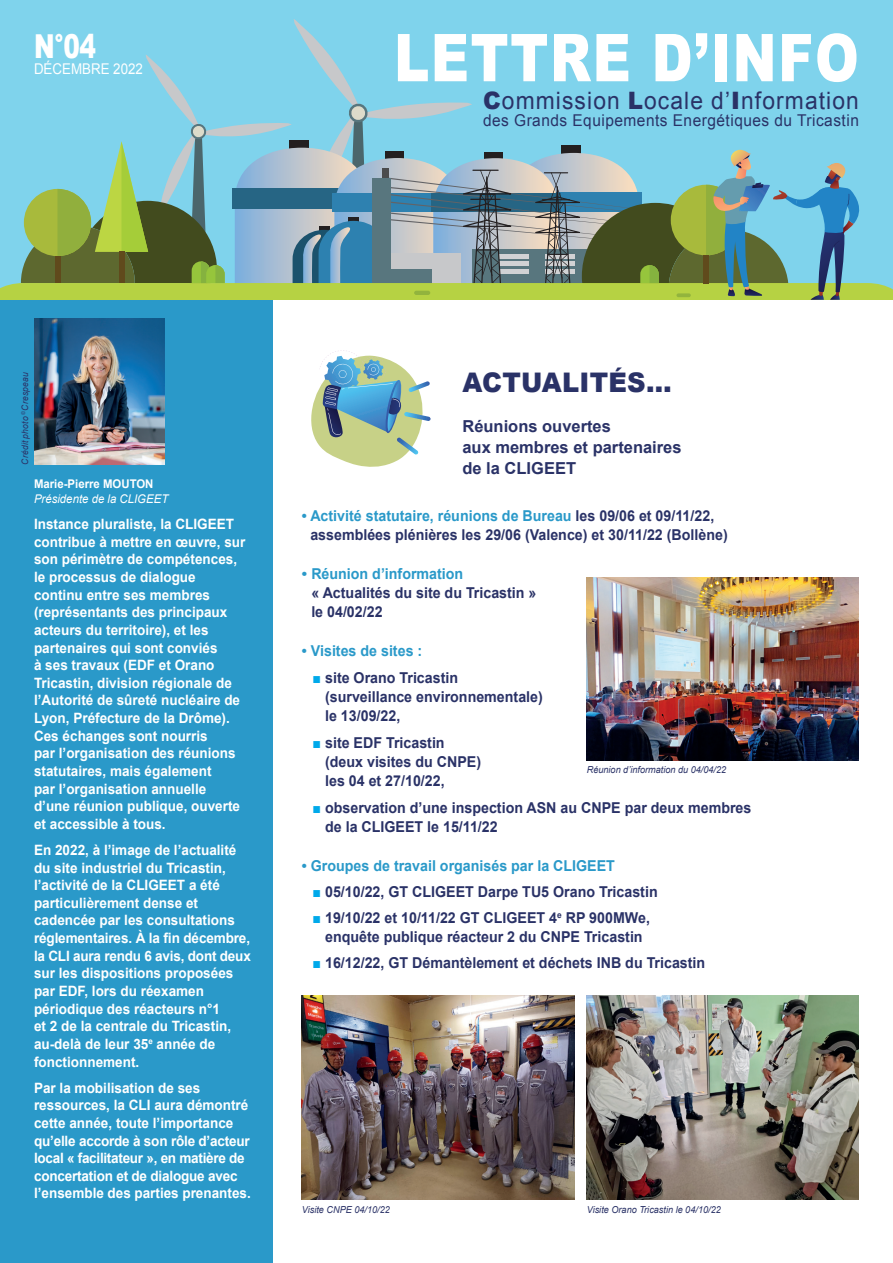
<style>
.page{position:relative;width:893px;height:1263px;background:#fff}
.page>*{position:absolute;margin:0;border:0;box-sizing:border-box;transform-origin:0 0}
.TEXTEbase{font:900 66px "Arial";letter-spacing:.03em;color:#fff;scale:.8 1}
.TEXTEbase-2{font:900 33px "Arial";color:#fff;scale:.75 1}
.TEXTEbase-3{font:900 27px "Arial";letter-spacing:.01em;color:#2a3267;scale:.95 1}
.TEXTEbase-4{font:24px "Arial";letter-spacing:.05em;color:#2a3267;scale:.95 1}
.TEXTEbase-5{font:700 16.5px/21px "Arial";color:#2a3267}
.TEXTEbase-6{font:16.35px "Arial";letter-spacing:.03em;color:#2a3267;scale:.95 1}
.TEXTEbase-7{font:700 15px/18.8px "Arial";color:#2a3267;scale:.95 1}
.TEXTEbase-8{font:700 15px "Arial";color:#2a99c9;scale:.95 1}
.TEXTEbase-9{font:14.85px "Arial";color:#fff;scale:.9 1}
.TEXTEbase-10{font:700 14.25px/17.5px "Arial";color:#fff;scale:.95 1}
.TEXTEbase-11{font:italic 12px/15px "Arial";color:#fff;scale:.95 1}
.TEXTEbase-12{font:italic 9.6px "Arial";color:#2a3267;scale:.95 1}
.TEXTEbase-13{font:italic 9px "Arial";letter-spacing:.02em;color:#2a3267;scale:.95 1}
.s1{font-weight:900}
.s2{font-weight:700;font-style:normal}
.s3{color:#2a99c9}
.s4{color:#00a9ea}
</style>
<div class="page">
<div style="left:0;top:267px;width:272px;height:996px;background:#2a99c9"></div>
<div style="left:0;top:0;width:892px;height:300px;background:#7fd3ec"></div>
<svg style="left:0;top:19px;width:892px;height:281px"></svg>
<svg style="left:311px;top:350px;width:120px;height:117px"></svg>
<img style="left:34px;top:319px;width:131px;height:146px">
<img style="left:302px;top:996px;width:272px;height:204px">
<img style="left:587px;top:996px;width:272px;height:204px">
<img style="left:587px;top:577px;width:272px;height:183px">
<p class="TEXTEbase-2" style="left:34px;top:22px;width:84px">N°04</p>
<p class="TEXTEbase-9" style="left:34px;top:59px;width:123px">DÉCEMBRE 2022</p>
<p class="TEXTEbase" style="left:394px;top:10px;width:583px">LETTRE D’INFO</p>
<p class="TEXTEbase-4" style="left:483px;top:85px;width:397px"><span class="s1">C</span>ommission <span class="s1">L</span>ocale d’<span class="s1">I</span>nformation</p>
<p class="TEXTEbase-6" style="left:483px;top:110px;width:397px">des Grands Equipements Energétiques du Tricastin</p>
<p class="TEXTEbase-13" style="left:19px;top:465px;width:98px;rotate:-90deg">Crédit photo <sup>©</sup>Crespeau</p>
<p class="TEXTEbase-11" style="left:34px;top:477px;width:143px"><span class="s2">Marie-Pierre MOUTON<br></span>Présidente de la CLIGEET</p>
<p class="TEXTEbase-10" style="left:34px;top:516px;width:224px">Instance pluraliste, la CLIGEET contribue à mettre en œuvre, sur son périmètre de compétences, le processus de dialogue continu entre ses membres (représentants des principaux acteurs du territoire), et les partenaires qui sont conviés<br>à ses travaux (EDF et Orano<br>Tricastin, division régionale de l’Autorité de sûreté nucléaire de<br>Lyon, Préfecture de la Drôme).<br>Ces échanges sont nourris<br>par l’organisation des réunions statutaires, mais également<br>par l’organisation annuelle d’une réunion publique, ouverte et accessible à tous.</p>
<p class="TEXTEbase-10" style="left:34px;top:842px;width:230px">En 2022, à l’image de l’actualité du site industriel du Tricastin, l’activité de la CLIGEET a été particulièrement dense et cadencée par les consultations réglementaires. À la fin décembre, la CLI aura rendu 6 avis, dont deux sur les dispositions proposées par EDF, lors du réexamen périodique des réacteurs n°1<br>et 2 de la centrale du Tricastin, au-delà de leur 35<sup>e</sup> année de fonctionnement.</p>
<p class="TEXTEbase-10" style="left:34px;top:1079px;width:230px">Par la mobilisation de ses ressources, la CLI aura démontré cette année, toute l’importance qu’elle accorde à son rôle d’acteur local « facilitateur », en matière de concertation et de dialogue avec l’ensemble des parties prenantes.</p>
<p class="TEXTEbase-3" style="left:462px;top:363px;width:222px">ACTUALITÉS…</p>
<p class="TEXTEbase-5" style="left:462px;top:416px;width:221px">Réunions ouvertes<br>aux membres et partenaires de la CLIGEET</p>
<p class="TEXTEbase-7" style="left:310px;top:507px;width:441px;text-indent:-8px"><span class="s3">• Activité statutaire, réunions de Bureau</span> les 09/06 et 09/11/22, assemblées plénières les 29/06 (Valence) et 30/11/22 (Bollène)</p>
<p class="TEXTEbase-7" style="left:311px;top:565px;width:239px;text-indent:-9px"><span class="s3">• Réunion d’information<br></span>« Actualités du site du Tricastin » le 04/02/22</p>
<p class="TEXTEbase-8" style="left:302px;top:641px;width:128px">• Visites de sites :</p>
<p class="TEXTEbase-7" style="left:325px;top:669px;width:231px;text-indent:-13px"><span class="s4">■</span> site Orano Tricastin (surveillance environnementale) le 13/09/22,</p>
<p class="TEXTEbase-7" style="left:325px;top:734px;width:166px;text-indent:-13px"><span class="s4">■</span> site EDF Tricastin (deux visites du CNPE) les 04 et 27/10/22,</p>
<p class="TEXTEbase-7" style="left:325px;top:799px;width:450px;text-indent:-13px"><span class="s4">■</span> observation d’une inspection ASN au CNPE par deux membres de la CLIGEET le 15/11/22</p>
<p class="TEXTEbase-8" style="left:302px;top:856px;width:331px">• Groupes de travail organisés par la CLIGEET</p>
<p class="TEXTEbase-7" style="left:313px;top:883px;width:365px"><span class="s4">■</span> 05/10/22, GT CLIGEET Darpe TU5 Orano Tricastin</p>
<p class="TEXTEbase-7" style="left:313px;top:909px;width:357px;text-align:center"><span class="s4">■</span> 19/10/22 et 10/11/22 GT CLIGEET 4<sup>e</sup> RP 900MWe, enquête publique réacteur 2 du CNPE Tricastin</p>
<p class="TEXTEbase-7" style="left:313px;top:954px;width:415px"><span class="s4">■</span> 16/12/22, GT Démantèlement et déchets INB du Tricastin</p>
<p class="TEXTEbase-12" style="left:587px;top:764px;width:148px">Réunion d’information du 04/04/22</p>
<p class="TEXTEbase-12" style="left:302px;top:1203px;width:94px">Visite CNPE 04/10/22</p>
<p class="TEXTEbase-12" style="left:587px;top:1203px;width:143px">Visite Orano Tricastin le 04/10/22</p>
</div>
